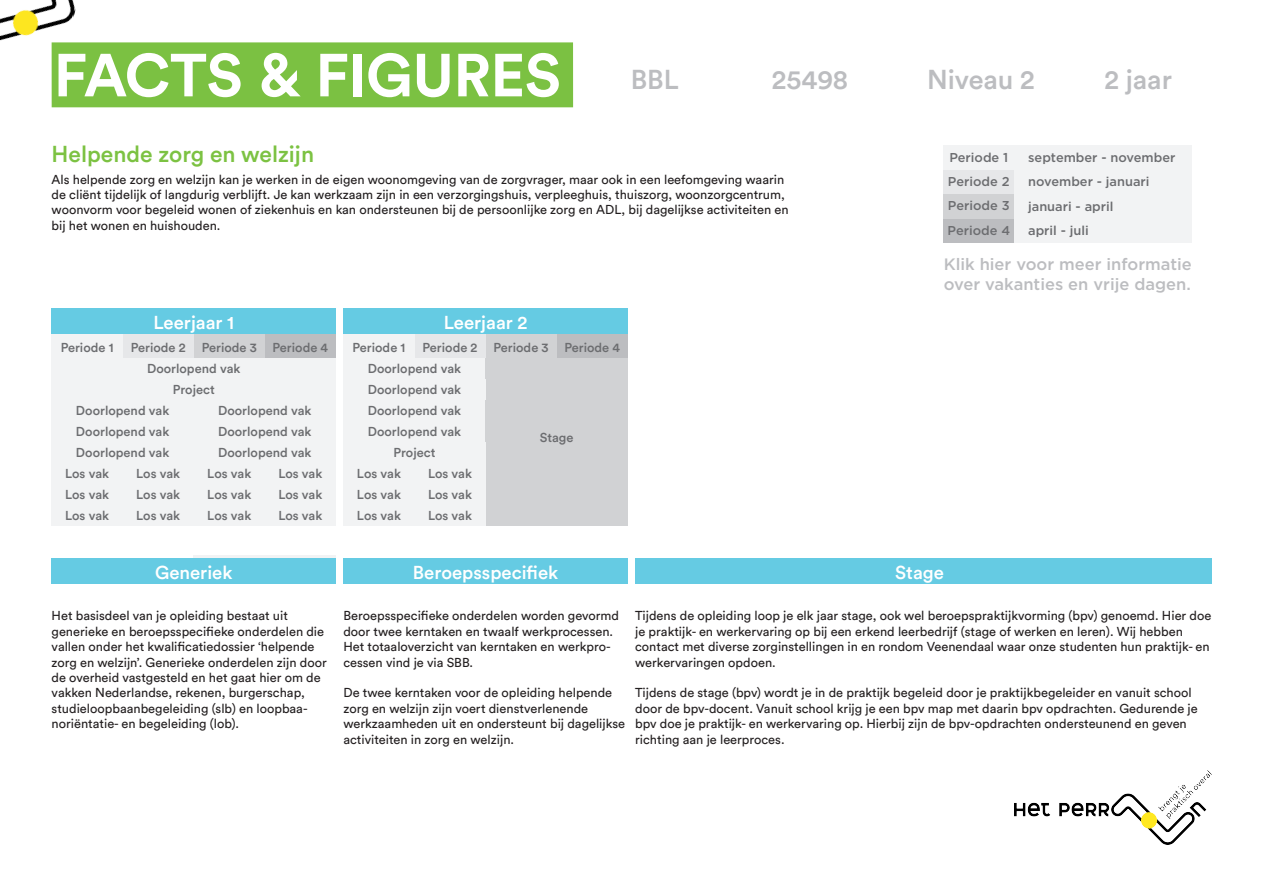
<style>
.page{position:relative;width:1263px;height:893px;background:#fff}
.page>*{position:absolute;margin:0;border:0;box-sizing:border-box;transform-origin:0 0}
.t1{font:700 60px "Circular Std";letter-spacing:-.01em;color:#fff}
.t2{font:500 27.15px "Circular Std";color:#bcbdc0}
.t3{font:500 22.8px "Circular Std";color:#7cc242}
.t4{font:500 18.6px "Circular Std";color:#fff}
.t5{font:500 16.5px/19.8px "Gotham";color:#bcbdc0}
.t6{font:12.9px/15.5px "Circular Std";color:#231f20}
.t7{font:500 12.9px/21px "Circular Std";color:#6c6d70}
.t8{font:500 12.9px/24.5px "Gotham";color:#6c6d70}
</style>
<div class="page">
<div style="left:52px;top:42px;width:521px;height:65px;background:#7bc142"></div>
<div style="left:265px;top:334px;width:71px;height:24px;background:#bcbdc0"></div>
<div style="left:194px;top:334px;width:71px;height:24px;background:#d1d2d4"></div>
<div style="left:123px;top:334px;width:71px;height:24px;background:#e6e7e9"></div>
<div style="left:52px;top:334px;width:71px;height:24px;background:#f2f3f4"></div>
<div style="left:52px;top:308px;width:284px;height:26px;background:#65cbe3"></div>
<div style="left:52px;top:358px;width:284px;height:21px;background:#f2f3f4"></div>
<div style="left:343px;top:308px;width:285px;height:26px;background:#65cbe3"></div>
<div style="left:52px;top:379px;width:284px;height:21px;background:#f2f3f4"></div>
<div style="left:52px;top:400px;width:142px;height:21px;background:#f2f3f4"></div>
<div style="left:52px;top:421px;width:142px;height:21px;background:#f2f3f4"></div>
<div style="left:52px;top:442px;width:142px;height:21px;background:#f2f3f4"></div>
<div style="left:194px;top:400px;width:142px;height:21px;background:#f2f3f4"></div>
<div style="left:194px;top:421px;width:142px;height:21px;background:#f2f3f4"></div>
<div style="left:194px;top:442px;width:142px;height:21px;background:#f2f3f4"></div>
<div style="left:194px;top:555px;width:142px;height:21px;background:#f2f3f4"></div>
<div style="left:52px;top:463px;width:71px;height:21px;background:#f2f3f4"></div>
<div style="left:123px;top:463px;width:71px;height:21px;background:#f2f3f4"></div>
<div style="left:194px;top:463px;width:71px;height:21px;background:#f2f3f4"></div>
<div style="left:265px;top:463px;width:71px;height:21px;background:#f2f3f4"></div>
<div style="left:52px;top:484px;width:71px;height:21px;background:#f2f3f4"></div>
<div style="left:123px;top:484px;width:71px;height:21px;background:#f2f3f4"></div>
<div style="left:194px;top:484px;width:71px;height:21px;background:#f2f3f4"></div>
<div style="left:265px;top:484px;width:71px;height:21px;background:#f2f3f4"></div>
<div style="left:52px;top:505px;width:71px;height:21px;background:#f2f3f4"></div>
<div style="left:123px;top:505px;width:71px;height:21px;background:#f2f3f4"></div>
<div style="left:194px;top:505px;width:71px;height:21px;background:#f2f3f4"></div>
<div style="left:265px;top:505px;width:71px;height:21px;background:#f2f3f4"></div>
<div style="left:557px;top:334px;width:71px;height:24px;background:#bcbdc0"></div>
<div style="left:486px;top:334px;width:71px;height:24px;background:#d1d2d4"></div>
<div style="left:414px;top:334px;width:72px;height:24px;background:#e6e7e9"></div>
<div style="left:343px;top:334px;width:71px;height:24px;background:#f2f3f4"></div>
<div style="left:343px;top:400px;width:143px;height:21px;background:#f2f3f4"></div>
<div style="left:343px;top:421px;width:143px;height:21px;background:#f2f3f4"></div>
<div style="left:343px;top:358px;width:143px;height:21px;background:#f2f3f4"></div>
<div style="left:486px;top:358px;width:142px;height:168px;background:#d1d2d4"></div>
<div style="left:343px;top:379px;width:143px;height:21px;background:#f2f3f4"></div>
<div style="left:343px;top:442px;width:143px;height:21px;background:#f2f3f4"></div>
<div style="left:343px;top:463px;width:71px;height:21px;background:#f2f3f4"></div>
<div style="left:414px;top:463px;width:72px;height:21px;background:#f2f3f4"></div>
<div style="left:343px;top:484px;width:71px;height:21px;background:#f2f3f4"></div>
<div style="left:414px;top:484px;width:72px;height:21px;background:#f2f3f4"></div>
<div style="left:343px;top:505px;width:71px;height:21px;background:#f2f3f4"></div>
<div style="left:414px;top:505px;width:72px;height:21px;background:#f2f3f4"></div>
<div style="left:52px;top:558px;width:284px;height:26px;background:#65cbe3"></div>
<div style="left:343px;top:558px;width:285px;height:26px;background:#65cbe3"></div>
<div style="left:635px;top:558px;width:576px;height:26px;background:#65cbe3"></div>
<img style="left:1014px;top:771px;width:197px;height:73px">
<img style="left:0;top:0;width:78px;height:86px">
<div style="left:943px;top:218px;width:71px;height:25px;background:#bcbdc0"></div>
<div style="left:943px;top:194px;width:71px;height:24px;background:#d1d2d4"></div>
<div style="left:943px;top:170px;width:71px;height:24px;background:#e6e7e9"></div>
<div style="left:943px;top:145px;width:71px;height:25px;background:#f2f3f4"></div>
<div style="left:1014px;top:145px;width:177px;height:25px;background:#f2f3f4"></div>
<div style="left:1014px;top:170px;width:177px;height:24px;background:#f2f3f4"></div>
<div style="left:1014px;top:194px;width:177px;height:24px;background:#f2f3f4"></div>
<div style="left:1014px;top:218px;width:177px;height:25px;background:#f2f3f4"></div>
<h1 class="t1" style="left:54px;top:37px;width:509px">FACTS &amp; FIGURES</h1>
<h3 class="t3" style="left:52px;top:140px;width:264px">Helpende zorg en welzijn</h3>
<h2 class="t2" style="left:631px;top:62px;width:49px">BBL</h2>
<h2 class="t2" style="left:772px;top:62px;width:78px">25498</h2>
<p class="t6" style="left:52px;top:171px;width:738px">Als helpende zorg en welzijn kan je werken in de eigen woonomgeving van de zorgvrager, maar ook in een leefomgeving waarin de cliënt tijdelijk of langdurig verblijft. Je kan werkzaam zijn in een verzorgingshuis, verpleeghuis, thuiszorg, woonzorgcentrum, woonvorm voor begeleid wonen of ziekenhuis en kan ondersteunen bij de persoonlijke zorg en ADL, bij dagelijkse activiteiten en bij het wonen en huishouden.</p>
<p class="t7" style="left:61px;top:337px;width:54px">Periode 1</p>
<h3 class="t4" style="left:153px;top:311px;width:82px">Leerjaar 1</h3>
<p class="t7" style="left:131px;top:337px;width:56px">Periode 2</p>
<p class="t7" style="left:202px;top:337px;width:128px">Periode 3 Periode 4</p>
<p class="t7" style="left:353px;top:337px;width:54px">Periode 1</p>
<h3 class="t4" style="left:444px;top:311px;width:85px">Leerjaar 2</h3>
<p class="t7" style="left:423px;top:337px;width:56px">Periode 2</p>
<p class="t7" style="left:494px;top:337px;width:128px">Periode 3 Periode 4</p>
<p class="t7" style="left:147px;top:358px;width:95px">Doorlopend vak</p>
<p class="t7" style="left:173px;top:379px;width:43px">Project</p>
<p class="t7" style="left:76px;top:400px;width:95px">Doorlopend vak</p>
<p class="t7" style="left:76px;top:421px;width:95px">Doorlopend vak</p>
<p class="t7" style="left:76px;top:442px;width:95px">Doorlopend vak</p>
<p class="t7" style="left:218px;top:400px;width:95px;text-align:justify">Doorlopend vak Doorlopend vak Doorlopend vak</p>
<p class="t7" style="left:65px;top:463px;width:46px">Los vak</p>
<p class="t7" style="left:136px;top:463px;width:46px">Los vak</p>
<p class="t7" style="left:207px;top:463px;width:46px">Los vak</p>
<p class="t7" style="left:278px;top:463px;width:46px">Los vak</p>
<p class="t7" style="left:65px;top:483px;width:46px">Los vak</p>
<p class="t7" style="left:136px;top:483px;width:46px">Los vak</p>
<p class="t7" style="left:207px;top:483px;width:46px">Los vak</p>
<p class="t7" style="left:278px;top:483px;width:46px">Los vak</p>
<p class="t7" style="left:65px;top:504px;width:46px">Los vak</p>
<p class="t7" style="left:136px;top:504px;width:46px">Los vak</p>
<p class="t7" style="left:207px;top:504px;width:46px">Los vak</p>
<p class="t7" style="left:278px;top:504px;width:46px">Los vak</p>
<p class="t7" style="left:368px;top:358px;width:95px">Doorlopend vak<br>Doorlopend vak</p>
<p class="t7" style="left:368px;top:400px;width:95px">Doorlopend vak<br>Doorlopend vak</p>
<p class="t7" style="left:357px;top:442px;width:80px;text-indent:37px">Project<br>Los vak</p>
<p class="t7" style="left:428px;top:463px;width:46px">Los vak</p>
<p class="t7" style="left:357px;top:483px;width:46px">Los vak</p>
<p class="t7" style="left:428px;top:483px;width:46px">Los vak</p>
<p class="t7" style="left:357px;top:504px;width:46px">Los vak</p>
<p class="t7" style="left:428px;top:504px;width:46px">Los vak</p>
<p class="t7" style="left:540px;top:427px;width:35px">Stage</p>
<h2 class="t2" style="left:927px;top:62px;width:109px">Niveau 2</h2>
<h2 class="t2" style="left:1104px;top:62px;width:69px">2 jaar</h2>
<p class="t8" style="left:949px;top:145px;width:60px">Periode 1</p>
<p class="t8" style="left:1028px;top:145px;width:149px">september - november november - januari januari - april<br>april - juli</p>
<p class="t8" style="left:947px;top:169px;width:64px;text-align:justify">Periode 2<br>Periode 3<br>Periode 4</p>
<p class="t5" style="left:944px;top:254px;width:250px">Klik hier voor meer informatie over vakanties en vrije dagen.</p>
<h3 class="t4" style="left:155px;top:561px;width:79px">Generiek</h3>
<h3 class="t4" style="left:413px;top:561px;width:147px">Beroepsspecifiek</h3>
<h3 class="t4" style="left:895px;top:560px;width:50px">Stage</h3>
<p class="t6" style="left:52px;top:608px;width:277px">Het basisdeel van je opleiding bestaat uit generieke en beroepsspecifieke onderdelen die vallen onder het kwalificatiedossier ‘helpende zorg en welzijn’. Generieke onderdelen zijn door de overheid vastgesteld en het gaat hier om de vakken Nederlandse, rekenen, burgerschap, studieloopbaanbegeleiding (slb) en loopbaa&shy;noriëntatie- en begeleiding (lob).</p>
<p class="t6" style="left:343px;top:608px;width:277px">Beroepsspecifieke onderdelen worden gevormd door twee kerntaken en twaalf werkprocessen.<br>Het totaaloverzicht van kerntaken en werkpro&shy;cessen vind je via SBB.</p>
<p class="t6" style="left:343px;top:685px;width:283px">De twee kerntaken voor de opleiding helpende zorg en welzijn zijn voert dienstverlenende werkzaamheden uit en ondersteunt bij dagelijkse activiteiten in zorg en welzijn.</p>
<p class="t6" style="left:635px;top:608px;width:578px">Tijdens de opleiding loop je elk jaar stage, ook wel beroepspraktijkvorming (bpv) genoemd. Hier doe je praktijk- en werkervaring op bij een erkend leerbedrijf (stage of werken en leren). Wij hebben contact met diverse zorginstellingen in en rondom Veenendaal waar onze studenten hun praktijk- en werkervaringen opdoen.</p>
<p class="t6" style="left:635px;top:685px;width:564px">Tijdens de stage (bpv) wordt je in de praktijk begeleid door je praktijkbegeleider en vanuit school door de bpv-docent. Vanuit school krijg je een bpv map met daarin bpv opdrachten. Gedurende je bpv doe je praktijk- en werkervaring op. Hierbij zijn de bpv-opdrachten ondersteunend en geven richting aan je leerproces.</p>
</div>
